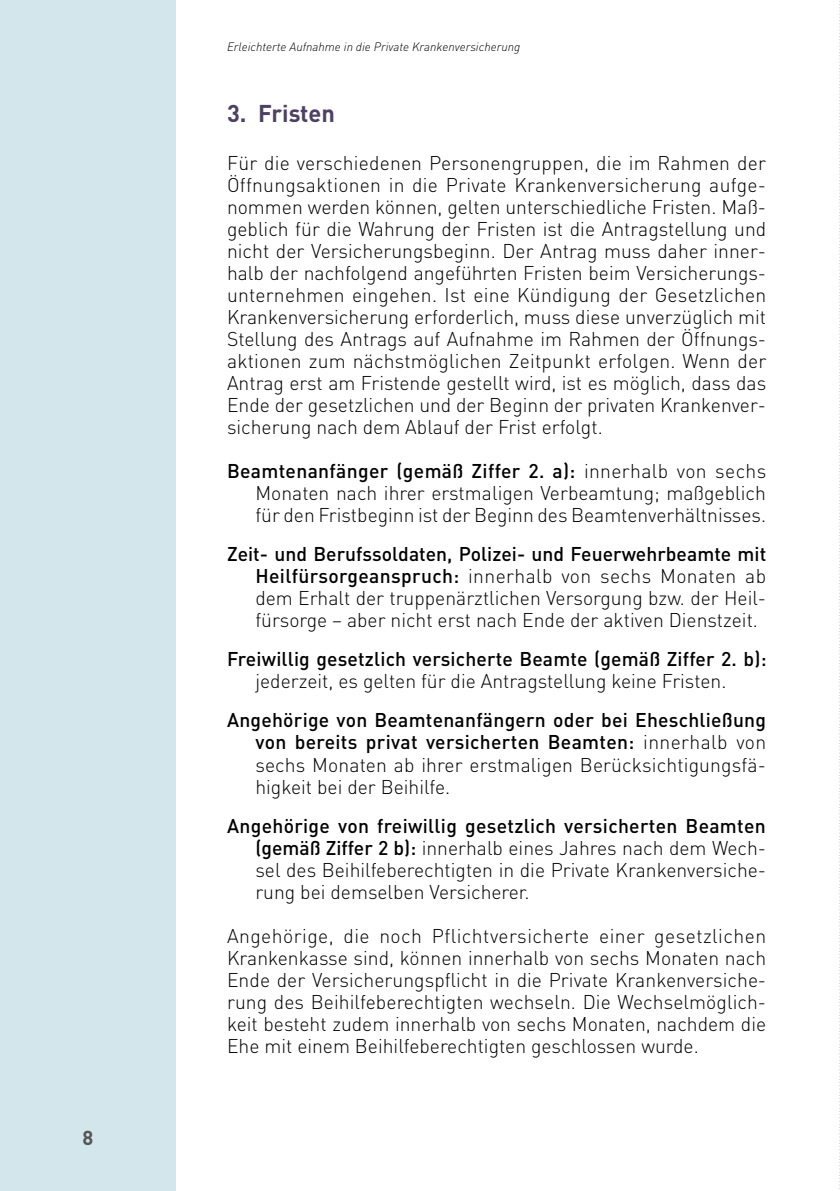
<style>
.page{position:relative;width:840px;height:1191px;background:#fff}
.page>*{position:absolute;margin:0;border:0;box-sizing:border-box;transform-origin:0 0}
.t1{font:700 24px "DIN";color:#4e4063}
.t2{font:700 20px "DIN";color:#565655}
.t3{font:300 19.8px/22px "DIN";color:#000;text-align:justify}
.t4{font:500 19.8px/22px "DIN";letter-spacing:.01em;color:#000;text-align:justify}
.t5{font:italic 300 12px "DIN";color:#000}
.s1{font-weight:500}
.s2{font-weight:300}
</style>
<div class="page">
<svg style="left:839px;top:1px;width:1px;height:1188px"></svg>
<div style="left:0;top:0;width:176px;height:1191px;background:#d2e6ec"></div>
<p class="t2" style="left:82px;top:1124px;width:12px">8</p>
<p class="t5" style="left:227px;top:39px;width:295px">Erleichterte Aufnahme in die Private Krankenversicherung</p>
<p class="t1" style="left:227px;top:98px;width:109px">3. Fristen</p>
<p class="t3" style="left:227px;top:151px;width:540px">Für die verschiedenen Personengruppen, die im Rahmen der Öffnungsaktionen in die Private Krankenversicherung aufge&shy;nommen werden können, gelten unterschiedliche Fristen. Maß&shy;geblich für die Wahrung der Fristen ist die Antragstellung und nicht der Versicherungsbeginn. Der Antrag muss daher inner&shy;halb der nachfolgend angeführten Fristen beim Versicherungs&shy;unternehmen eingehen. Ist eine Kündigung der Gesetzlichen Krankenversicherung erforderlich, muss diese unverzüglich mit Stellung des Antrags auf Aufnahme im Rahmen der Öffnungs&shy;aktionen zum nächstmöglichen Zeitpunkt erfolgen. Wenn der Antrag erst am Fristende gestellt wird, ist es möglich, dass das Ende der gesetzlichen und der Beginn der privaten Krankenver&shy;sicherung nach dem Ablauf der Frist erfolgt.</p>
<p class="t3" style="left:255px;top:460px;width:512px;text-indent:-28px"><span class="s1">Beamtenanfänger (gemäß Ziffer 2. a):</span> innerhalb von sechs Monaten nach ihrer erstmaligen Verbeamtung; maßgeblich für den Fristbeginn ist der Beginn des Beamtenverhältnisses.</p>
<p class="t3" style="left:255px;top:543px;width:512px;text-indent:-28px"><span class="s1">Zeit- und Berufssoldaten, Polizei- und Feuerwehrbeamte mit Heilfürsorgeanspruch:</span> innerhalb von sechs Monaten ab dem Erhalt der truppenärztlichen Versorgung bzw. der Heil&shy;fürsorge – aber nicht erst nach Ende der aktiven Dienstzeit.</p>
<p class="t4" style="left:227px;top:647px;width:540px">Freiwillig gesetzlich versicherte Beamte (gemäß Ziffer 2. b):</p>
<p class="t3" style="left:255px;top:670px;width:472px">jederzeit, es gelten für die Antragstellung keine Fristen.</p>
<p class="t4" style="left:255px;top:708px;width:512px;text-indent:-28px">Angehörige von Beamtenanfängern oder bei Eheschließung von bereits privat versicherten Beamten: <span class="s2">innerhalb von sechs Monaten ab ihrer erstmaligen Berücksichtigungsfä&shy;higkeit bei der Beihilfe.</span></p>
<p class="t3" style="left:255px;top:814px;width:512px;text-indent:-28px"><span class="s1">Angehörige von freiwillig gesetzlich versicherten Beamten (gemäß Ziffer 2 b):</span> innerhalb eines Jahres nach dem Wech&shy;sel des Beihilfeberechtigten in die Private Krankenversiche&shy;rung bei demselben Versicherer.</p>
<p class="t3" style="left:227px;top:925px;width:540px">Angehörige, die noch Pflichtversicherte einer gesetzlichen Krankenkasse sind, können innerhalb von sechs Monaten nach Ende der Versicherungspflicht in die Private Krankenversiche&shy;rung des Beihilfeberechtigten wechseln. Die Wechselmöglich&shy;keit besteht zudem innerhalb von sechs Monaten, nachdem die Ehe mit einem Beihilfeberechtigten geschlossen wurde.</p>
</div>
